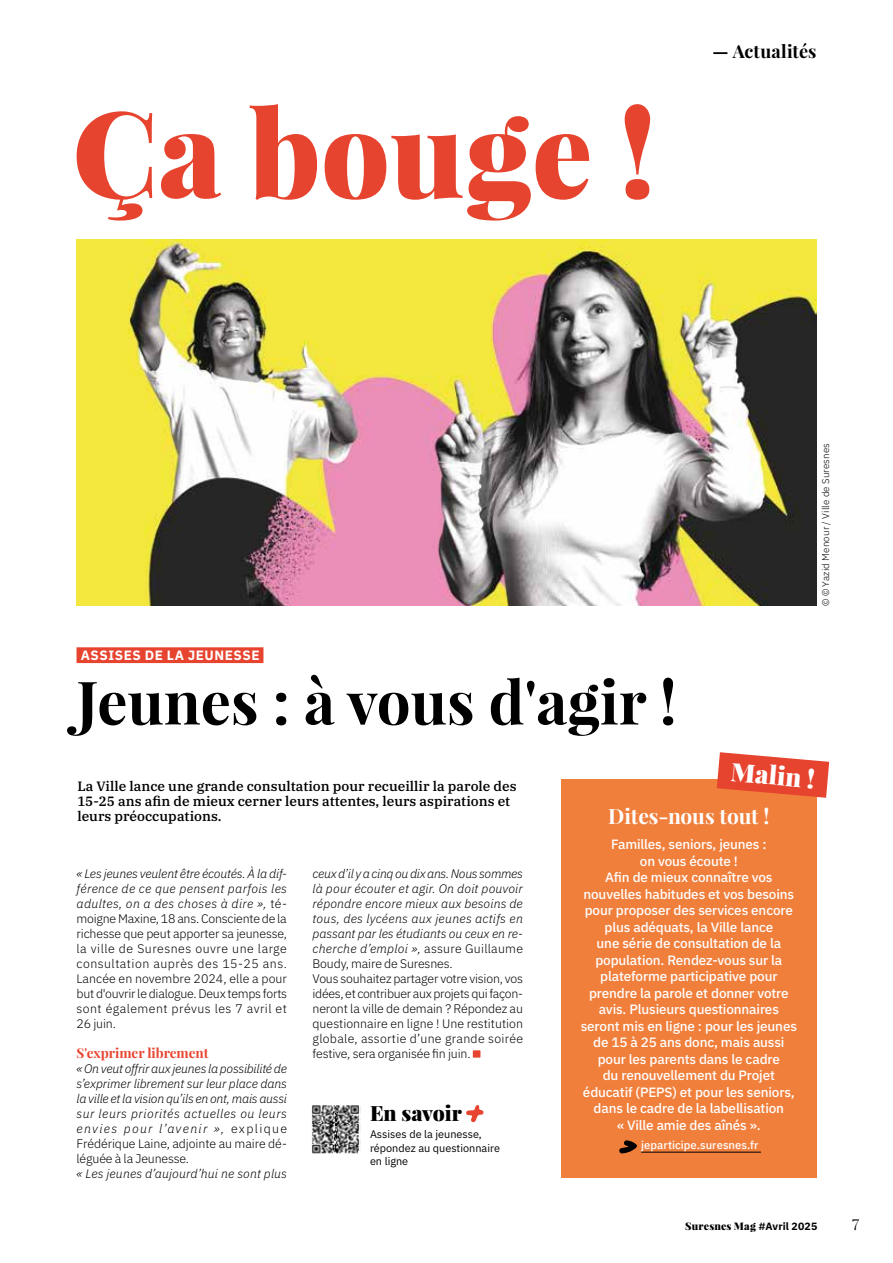
<style>
.page{position:relative;width:893px;height:1263px;background:#fff}
.page>*{position:absolute;margin:0;border:0;box-sizing:border-box;transform-origin:0 0}
.t1{font:900 120px "Playfair Display";color:#e7442f}
.t2{font:700 60px "Playfair Display";color:#000}
.t3{font:900 25.5px "Playfair Display";color:#fff}
.t4{font:700 21px "Playfair Display";letter-spacing:-.005em;color:#fff}
.t5{font:900 21px "Playfair Display";color:#000}
.t6{font:700 18px "Playfair Display";letter-spacing:.005em;color:#000}
.t7{font:15px "Playfair Display";color:#000}
.t8{font:500 13.5px/16.5px "IBM Plex Sans";letter-spacing:-.01em;color:#fff;text-align:center}
.t9{font:500 13.5px/15px "IBM Plex Serif";color:#000}
.t10{font:700 13.5px "IBM Plex Sans";letter-spacing:.04em;color:#fff}
.t11{font:700 13.5px "Playfair Display";color:#e7442f}
.t12{font:300 12.3px/15px "IBM Plex Sans";letter-spacing:-.01em;color:#000;text-align:justify}
.t13{font:italic 300 12.3px/15px "IBM Plex Sans";letter-spacing:.04em;color:#000;text-align:justify}
.t14{font:italic 300 12.3px "IBM Plex Sans";letter-spacing:.01em;color:#000}
.t15{font:500 11.25px "IBM Plex Sans";letter-spacing:.005em;color:#fff}
.t16{font:10.8px/13.5px "IBM Plex Sans";color:#000}
.t17{font:900 10.5px "Playfair Display";letter-spacing:.015em;color:#000}
.t18{font:300 9.75px "IBM Plex Sans";letter-spacing:.015em;color:#000}
.s1{font-style:italic}
.s2{font-style:normal}
.s3{font-family:"IBM Plex Sans";font-weight:700}
</style>
<div class="page">
<img style="left:77px;top:239px;width:739px;height:367px">
<div style="left:77px;top:647px;width:186px;height:16px;background:#e7442f"></div>
<div style="left:473px;top:1050px;width:7px;height:8px;background:#e7442f"></div>
<svg style="left:466px;top:1105px;width:18px;height:18px"></svg>
<img style="left:311px;top:1105px;width:50px;height:49px">
<div style="left:561px;top:779px;width:255px;height:399px;background:#f07f3c"></div>
<hr style="left:641px;top:1152px;width:120px;height:1px;background:#000">
<svg style="left:619px;top:1140px;width:18px;height:13px"></svg>
<svg style="left:717px;top:752px;width:112px;height:46px"></svg>
<h1 class="t1" style="left:72px;top:76px;width:585px">Ça bouge !</h1>
<h3 class="t6" style="left:712px;top:40px;width:105px">— Actualités</h3>
<p class="t10" style="left:81px;top:644px;width:180px">ASSISES DE LA JEUNESSE</p>
<h2 class="t2" style="left:77px;top:664px;width:602px">Jeunes : à vous d'agir !</h2>
<p class="t18" style="left:818px;top:606px;width:164px;rotate:-90deg">© © Yazid Menour / Ville de Suresnes</p>
<p class="t9" style="left:77px;top:777px;width:441px">La Ville lance une grande consultation pour recueillir la parole des</p>
<p class="t9" style="left:77px;top:792px;width:434px">15-25 ans afin de mieux cerner leurs attentes, leurs aspirations et leurs préoccupations.</p>
<p class="t12" style="left:77px;top:865px;width:212px"><span class="s1">« Les jeunes veulent être écoutés. À la dif&shy;férence de ce que pensent parfois les adultes, on a des choses à dire »,</span> té&shy;moigne Maxine, 18 ans. Consciente de la richesse que peut apporter sa jeunesse, la ville de Suresnes ouvre une large consultation auprès des 15-25 ans.<br>Lancée en novembre 2024, elle a pour but d'ouvrir le dialogue. Deux temps forts sont également prévus les 7 avril et 26 juin.</p>
<p class="t11" style="left:77px;top:1044px;width:134px">S'exprimer librement</p>
<p class="t13" style="left:77px;top:1060px;width:212px">« On veut offrir aux jeunes la possibilité de s’exprimer librement sur leur place dans la ville et la vision qu’ils en ont, mais aussi sur leurs priorités actuelles ou leurs envies pour l’avenir », <span class="s2">explique Frédérique Laine, adjointe au maire dé&shy;léguée à la Jeunesse.</span></p>
<p class="t14" style="left:77px;top:1164px;width:212px">« Les jeunes d’aujourd’hui ne sont plus</p>
<p class="t12" style="left:313px;top:865px;width:212px;text-align:left"><span class="s1">ceux d’il y a cinq ou dix ans. Nous sommes là pour écouter et agir. On doit pouvoir répondre encore mieux aux besoins de tous, des lycéens aux jeunes actifs en passant par les étudiants ou ceux en re&shy;cherche d’emploi »,</span> assure Guillaume Boudy, maire de Suresnes.<br>Vous souhaitez partager votre vision, vos idées, et contribuer aux projets qui façon&shy;neront la ville de demain ? Répondez au questionnaire en ligne ! Une restitution globale, assortie d’une grande soirée festive, sera organisée fin juin.</p>
<h3 class="t5" style="left:370px;top:1099px;width:93px">En savoir</h3>
<p class="t16" style="left:370px;top:1127px;width:131px">Assises de la jeunesse, répondez au questionnaire en ligne</p>
<h3 class="t3" style="left:732px;top:755px;width:86px;rotate:5deg">Malin !</h3>
<h3 class="t4" style="left:608px;top:802px;width:163px">Dites-nous tout !</h3>
<p class="t8" style="left:581px;top:835px;width:218px">Familles, seniors, jeunes :<br>on vous écoute !<br>Afin de mieux connaître vos nouvelles habitudes et vos besoins pour proposer des services encore plus adéquats, la Ville lance<br>une série de consultation de la population. Rendez-vous sur la plateforme participative pour prendre la parole et donner votre avis. Plusieurs questionnaires seront mis en ligne : pour les jeunes de 15 à 25 ans donc, mais aussi pour les parents dans le cadre<br>du renouvellement du Projet éducatif (PEPS) et pour les seniors, dans le cadre de la labellisation<br>« Ville amie des aînés ».</p>
<p class="t15" style="left:641px;top:1136px;width:119px">jeparticipe.suresnes.fr</p>
<p class="t17" style="left:685px;top:1219px;width:134px">Suresnes Mag <span class="s3">#Avril 2025</span></p>
<p class="t7" style="left:852px;top:1215px;width:9px">7</p>
</div>
